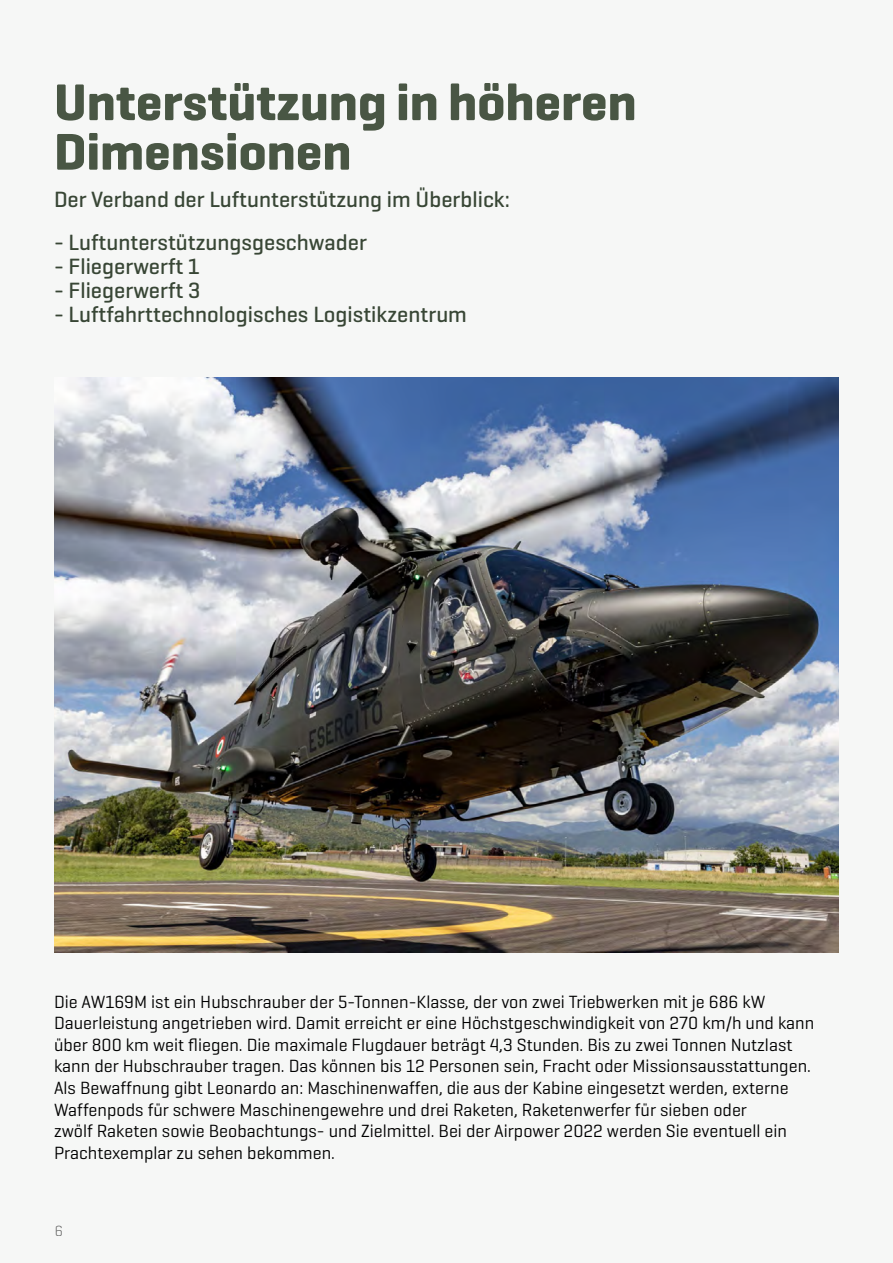
<style>
.page{position:relative;width:893px;height:1263px;background:#f6f7f6}
.page>*{position:absolute;margin:0;border:0;box-sizing:border-box;transform-origin:0 0}
.t1{font:700 52.5px/49.5px "Geogrotesque";color:#495644}
.t2{font:500 22.5px "Geogrotesque";color:#384635}
.t3{font:18px/21.6px "Geogrotesque";color:#000}
.t4{font:300 15px "Geogrotesque";color:#000}
</style>
<div class="page">
<img style="left:54px;top:378px;width:785px;height:575px">
<h1 class="t1" style="left:54px;top:77px;width:584px">Unterstützung in höheren<br>Dimensionen</h1>
<p class="t2" style="left:54px;top:185px;width:457px">Der Verband der Luftunterstützung im Überblick:</p>
<p class="t2" style="left:54px;top:228px;width:314px">- Luftunterstützungsgeschwader</p>
<p class="t2" style="left:54px;top:252px;width:147px">- Fliegerwerft 1</p>
<p class="t2" style="left:54px;top:276px;width:148px">- Fliegerwerft 3</p>
<p class="t2" style="left:54px;top:300px;width:414px">- Luftfahrttechnologisches Logistikzentrum</p>
<p class="t3" style="left:54px;top:990px;width:762px">Die AW169M ist ein Hubschrauber der 5-Tonnen-Klasse, der von zwei Triebwerken mit je 686 kW Dauerleistung angetrieben wird. Damit erreicht er eine Höchstgeschwindigkeit von 270 km/h und kann über 800 km weit fliegen. Die maximale Flugdauer beträgt 4,3 Stunden. Bis zu zwei Tonnen Nutzlast kann der Hubschrauber tragen. Das können bis 12 Personen sein, Fracht oder Missionsausstattungen.<br>Als Bewaffnung gibt Leonardo an: Maschinenwaffen, die aus der Kabine eingesetzt werden, externe Waffenpods für schwere Maschinengewehre und drei Raketen, Raketenwerfer für sieben oder<br>zwölf Raketen sowie Beobachtungs- und Zielmittel. Bei der Airpower 2022 werden Sie eventuell ein Prachtexemplar zu sehen bekommen.</p>
<p class="t4" style="left:54px;top:1221px;width:10px">6</p>
</div>
